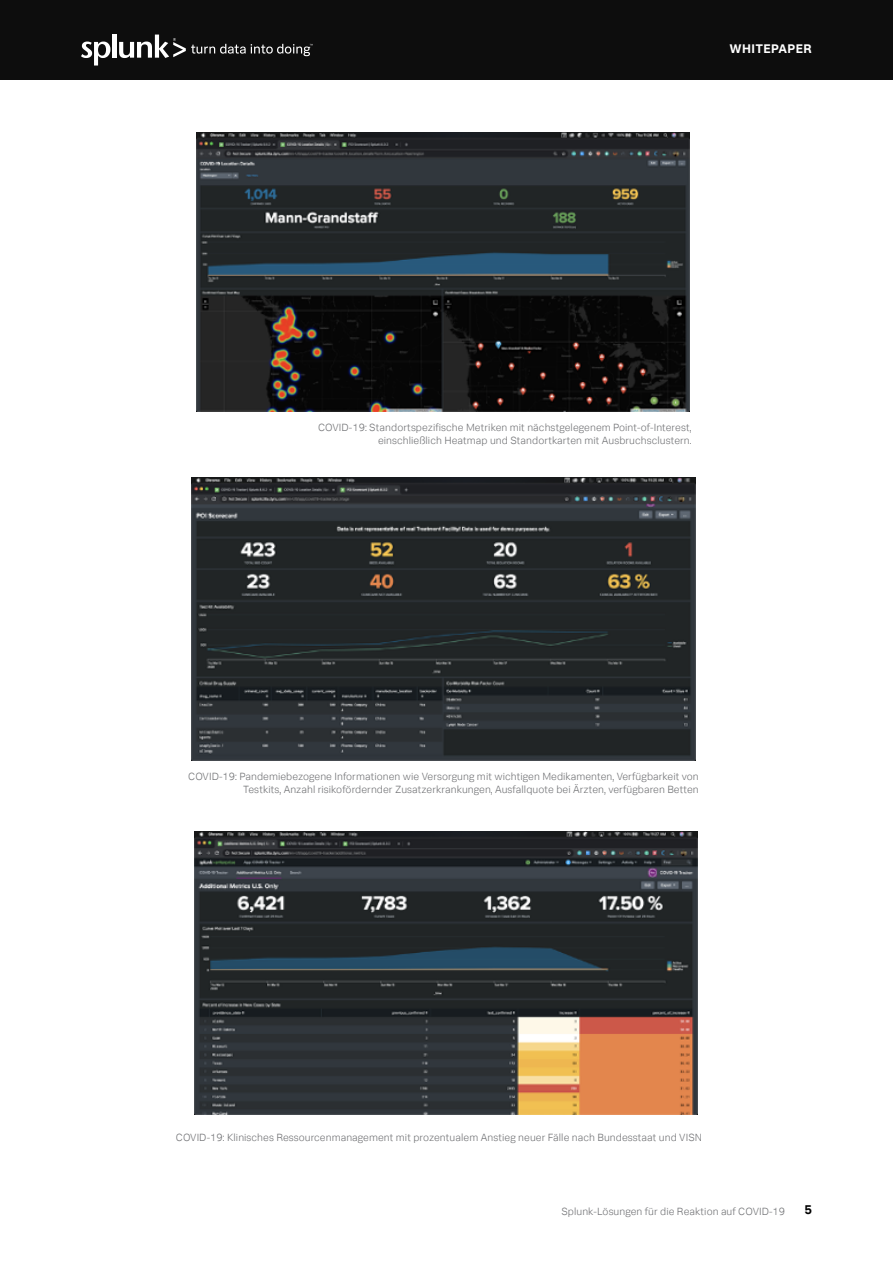
<style>
.page{position:relative;width:893px;height:1263px;background:#fff}
.page>*{position:absolute;margin:0;border:0;box-sizing:border-box;transform-origin:0 0}
.t1{font:700 12.75px "Splunk Data Sans";color:#000}
.t2{font:700 12.6px "Splunk Data Sans";letter-spacing:.03em;color:#fff}
.t3{font:300 10.5px/13.5px "Splunk Data Sans";letter-spacing:.005em;color:#6d6e71;text-align:right}
</style>
<div class="page">
<div style="left:0;top:0;width:893px;height:80px;background:#0d0d0d"></div>
<svg style="left:81px;top:42px;width:29px;height:24px"></svg>
<hr style="left:112px;top:35px;width:4px;height:23px;background:#fff">
<svg style="left:119px;top:35px;width:194px;height:23px"></svg>
<img style="left:191px;top:477px;width:504px;height:283px">
<img style="left:195px;top:831px;width:502px;height:284px">
<img style="left:196px;top:132px;width:493px;height:279px">
<p class="t2" style="left:729px;top:41px;width:84px">WHITEPAPER</p>
<p class="t3" style="left:318px;top:420px;width:375px">COVID-19: Standortspezifische Metriken mit nächstgelegenem Point-of-Interest, einschließlich Heatmap und Standortkarten mit Ausbruchsclustern.</p>
<p class="t3" style="left:188px;top:769px;width:512px">COVID-19: Pandemiebezogene Informationen wie Versorgung mit wichtigen Medikamenten, Verfügbarkeit von<br>Testkits, Anzahl risikofördernder Zusatzerkrankungen, Ausfallquote bei Ärzten, verfügbaren Betten</p>
<p class="t3" style="left:176px;top:1130px;width:528px">COVID-19: Klinisches Ressourcenmanagement mit prozentualem Anstieg neuer Fälle nach Bundesstaat und VISN</p>
<p class="t3" style="left:561px;top:1205px;width:225px">Splunk-Lösungen für die Reaktion auf COVID-19</p>
<p class="t1" style="left:804px;top:1202px;width:9px">5</p>
</div>
